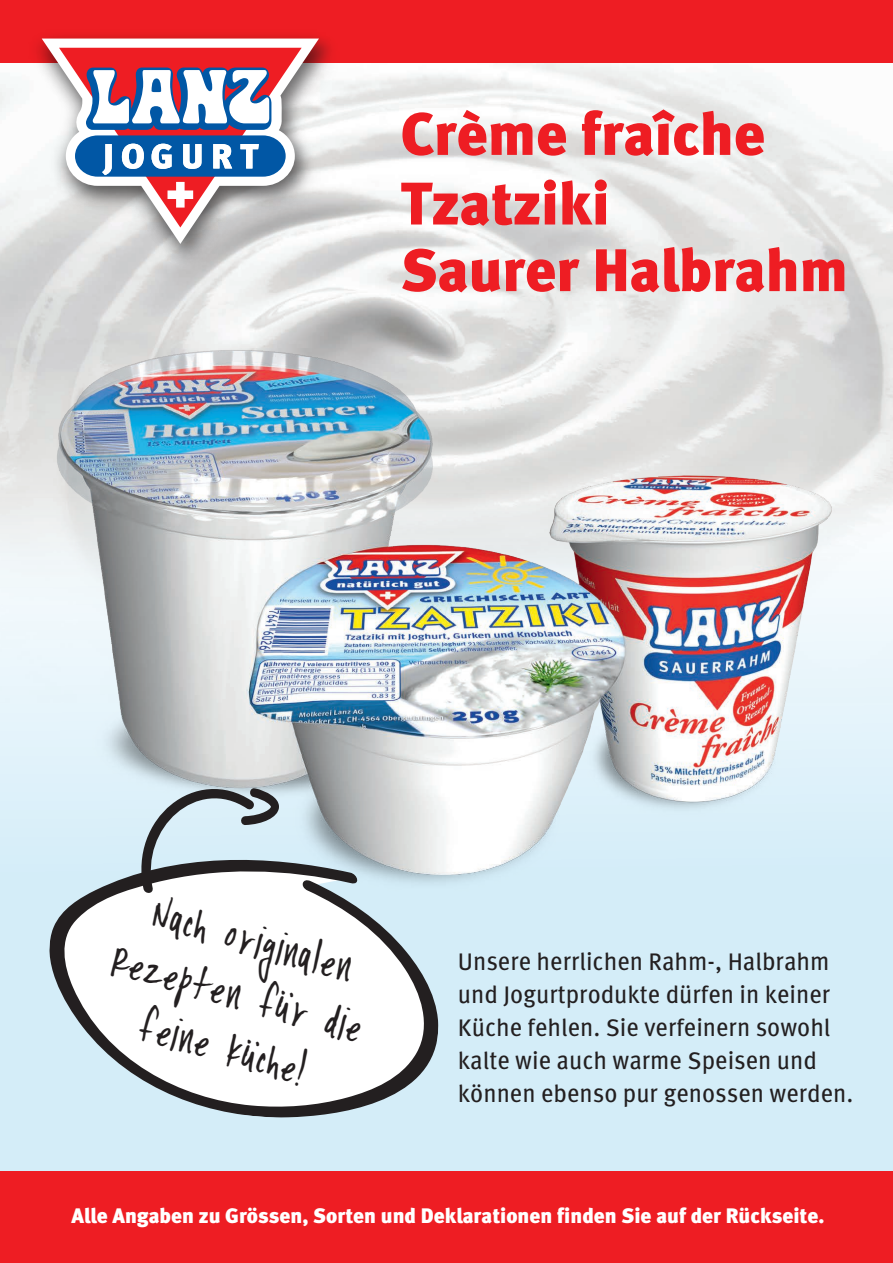
<style>
.page{position:relative;width:893px;height:1263px;background:#fff}
.page>*{position:absolute;margin:0;border:0;box-sizing:border-box;transform-origin:0 0}
.t1{font:900 60px/68.1px "Meta";color:#ee1d23}
.t2{font:300 35.1px/55.8px "Cinahand";color:#231f20;text-align:center}
.t3{font:24px/33px "Migros New Meta OT";color:#231f20}
.t4{font:900 21px "Meta";color:#fff}
</style>
<div class="page">
<div style="left:0;top:415px;width:893px;height:768px;background:#d4edf8"></div>
<img style="left:0;top:244px;width:893px;height:637px">
<div style="left:0;top:0;width:893px;height:63px;background:#ee1d23"></div>
<div style="left:0;top:1171px;width:893px;height:92px;background:#ee1d23"></div>
<div style="left:32px;top:31px;width:314px;height:247px;background:#231f20;opacity:.4"></div>
<img style="left:19px;top:31px;width:323px;height:243px">
<svg style="left:42px;top:39px;width:277px;height:205px"></svg>
<svg style="left:59px;top:48px;width:243px;height:179px"></svg>
<svg style="left:36px;top:835px;width:417px;height:283px;fill:#fff"></svg>
<svg style="left:122px;top:771px;width:164px;height:132px"></svg>
<h1 class="t1" style="left:401px;top:99px;width:449px">Crème fraîche<br>Tzatziki<br>Saurer Halbrahm</h1>
<h2 class="t2" style="left:135px;top:880px;width:261px;rotate:16deg">Nach originalen<br>Rezepten für die feine Küche!</h2>
<p class="t3" style="left:458px;top:946px;width:397px">Unsere herrlichen Rahm-, Halbrahm und Jogurtprodukte dürfen in keiner Küche fehlen. Sie verfeinern sowohl kalte wie auch warme Speisen und können ebenso pur genossen werden.</p>
<p class="t4" style="left:71px;top:1203px;width:754px">Alle Angaben zu Grössen, Sorten und Deklarationen finden Sie auf der Rückseite.</p>
</div>
